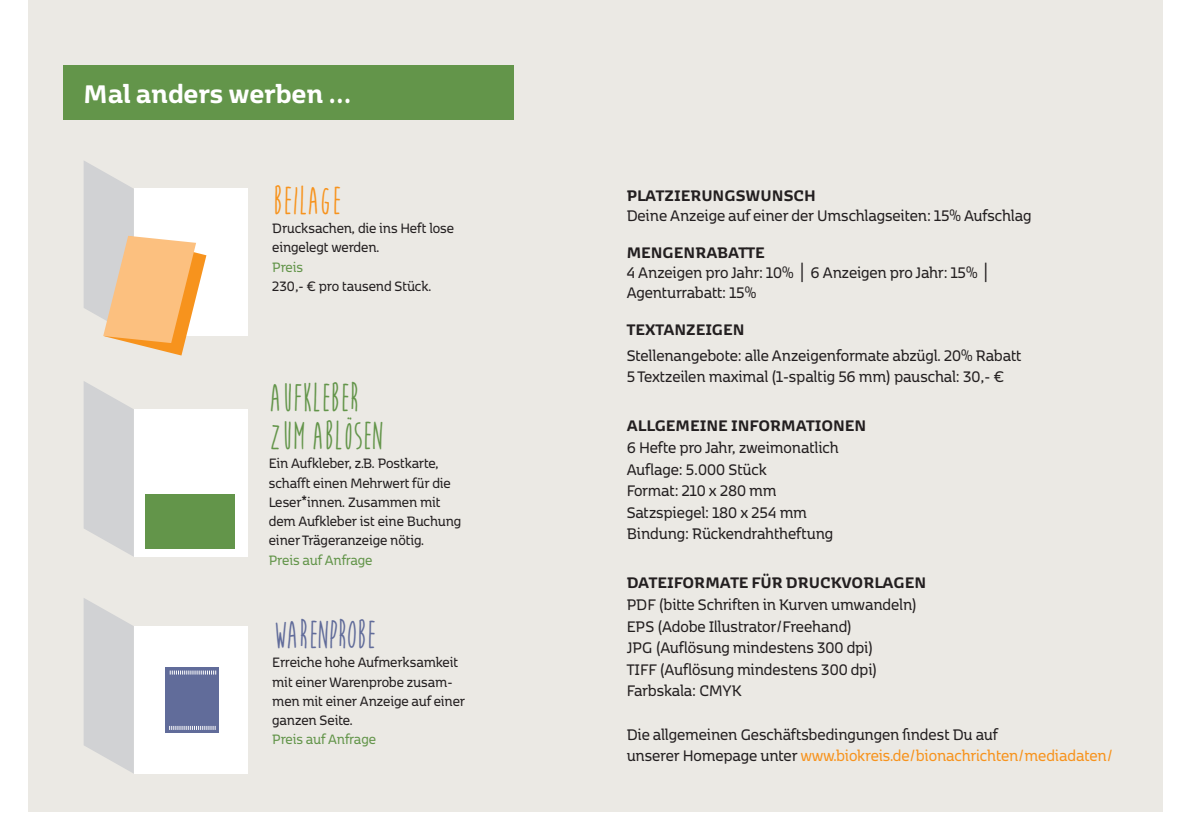
<style>
.page{position:relative;width:1191px;height:840px;background:#fff}
.page>*{position:absolute;margin:0;border:0;box-sizing:border-box;transform-origin:0 0}
.t1{font:700 40px/38px "Moon Flower";color:#63954a;scale:.85 1}
.t2{font:700 40px "Moon Flower";color:#616c9a;scale:.85 1}
.t3{font:700 40px "Moon Flower";color:#f7931d;scale:.85 1}
.t4{font:800 30px "Kobenhavn";color:#fff;scale:.85 1}
.t5{font:600 18px/21.6px "Kobenhavn";color:#231f20;scale:.85 1}
.t6{font:800 18px "Kobenhavn";color:#231f20;scale:.85 1}
.t7{font:600 16px/19.2px "Kobenhavn";color:#231f20;scale:.85 1}
.t8{font:600 16px "Kobenhavn";color:#63954a;scale:.85 1}
.s1{font-family:"Karbid Text Pro";font-weight:400}
.s2{font-weight:800}
.s3{font-size:23.4px}
.s4{color:#f7931d}
</style>
<div class="page">
<div style="left:28px;top:0;width:1134px;height:811px;background:#ebe9e4"></div>
<div style="left:63px;top:65px;width:451px;height:55px;background:#63954a"></div>
<div style="left:134px;top:189px;width:113px;height:147px;background:#fff"></div>
<svg style="left:84px;top:161px;width:122px;height:194px"></svg>
<div style="left:134px;top:409px;width:113px;height:147px;background:#fff"></div>
<svg style="left:84px;top:381px;width:50px;height:175px"></svg>
<div style="left:145px;top:494px;width:90px;height:54px;background:#63954a"></div>
<div style="left:134px;top:625px;width:113px;height:148px;background:#fff"></div>
<svg style="left:84px;top:598px;width:50px;height:175px"></svg>
<div style="left:165px;top:666px;width:54px;height:66px;background:#616c9a"></div>
<svg style="left:170px;top:670px;width:46px;height:4px"></svg>
<svg style="left:169px;top:725px;width:47px;height:4px"></svg>
<h2 class="t4" style="left:84px;top:72px;width:316px">Mal anders werben ...</h2>
<h1 class="t3" style="left:272px;top:180px;width:84px">BEILAGE</h1>
<p class="t7" style="left:272px;top:217px;width:215px">Drucksachen, die ins Heft lose eingelegt werden.</p>
<p class="t8" style="left:272px;top:255px;width:38px">Preis</p>
<p class="t7" style="left:272px;top:275px;width:189px">230,- € pro tausend Stück.</p>
<h1 class="t1" style="left:269px;top:379px;width:137px">AUFKLEBER<br>ZUM ABLÖSEN</h1>
<p class="t7" style="left:269px;top:452px;width:228px">Ein Aufkleber, z.B. Postkarte, schafft einen Mehrwert für die<br>Leser<span class="s1">*</span>innen. Zusammen mit dem Aufkleber ist eine Buchung einer Trägeranzeige nötig.</p>
<p class="t8" style="left:269px;top:548px;width:123px">Preis auf Anfrage</p>
<h1 class="t2" style="left:272px;top:614px;width:125px">WARENPROBE</h1>
<p class="t7" style="left:272px;top:651px;width:228px">Erreiche hohe Aufmerksamkeit mit einer Warenprobe zusam&shy;men mit einer Anzeige auf einer ganzen Seite.</p>
<p class="t8" style="left:272px;top:727px;width:123px">Preis auf Anfrage</p>
<p class="t6" style="left:626px;top:182px;width:224px">PLATZIERUNGSWUNSCH</p>
<p class="t5" style="left:626px;top:203px;width:477px">Deine Anzeige auf einer der Umschlagseiten: 15% Aufschlag</p>
<p class="t5" style="left:626px;top:241px;width:426px;line-height:20px"><span class="s2">MENGENRABATTE<br></span>4 Anzeigen pro Jahr: 10% <span class="s3">|</span> 6 Anzeigen pro Jahr: 15% <span class="s3">|<br></span>Agenturrabatt: 15%</p>
<p class="t6" style="left:626px;top:316px;width:140px">TEXTANZEIGEN</p>
<p class="t5" style="left:626px;top:343px;width:466px">Stellenangebote: alle Anzeigenformate abzügl. 20% Rabatt<br>5 Textzeilen maximal (1-spaltig 56 mm) pauschal: 30,- €</p>
<p class="t6" style="left:626px;top:412px;width:283px">ALLGEMEINE INFORMATIONEN</p>
<p class="t5" style="left:626px;top:435px;width:251px">6 Hefte pro Jahr, zweimonatlich<br>Auflage: 5.000 Stück<br>Format: 210 x 280 mm<br>Satzspiegel: 180 x 254 mm<br>Bindung: Rückendrahtheftung</p>
<p class="t6" style="left:626px;top:569px;width:354px">DATEIFORMATE FÜR DRUCKVORLAGEN</p>
<p class="t5" style="left:626px;top:592px;width:343px">PDF (bitte Schriften in Kurven umwandeln)<br>EPS (Adobe Illustrator/Freehand)<br>JPG (Auflösung mindestens 300 dpi)<br>TIFF (Auflösung mindestens 300 dpi)<br>Farbskala: CMYK</p>
<p class="t5" style="left:626px;top:721px;width:573px">Die allgemeinen Geschäftsbedingungen findest Du auf<br>unserer Homepage unter <span class="s4">www.biokreis.de/bionachrichten/mediadaten/</span></p>
</div>
